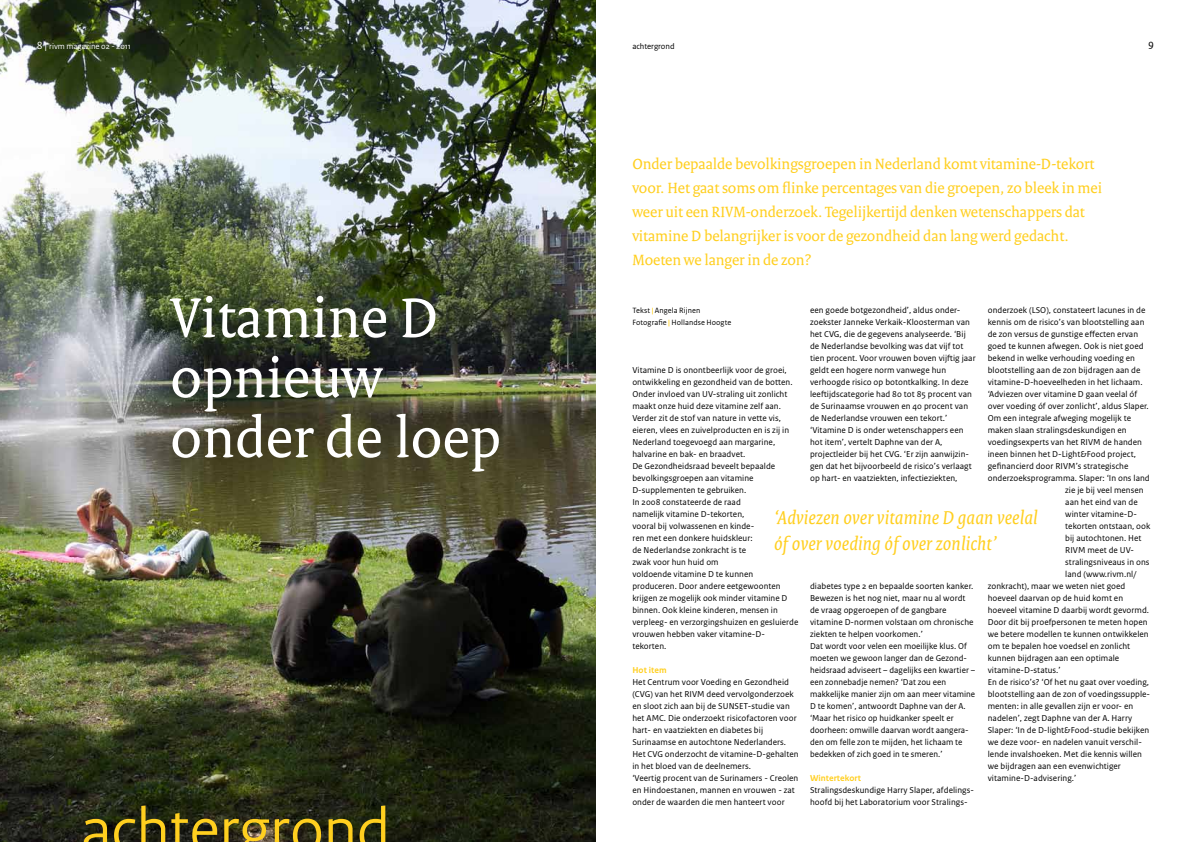
<style>
.page{position:relative;width:1191px;height:842px;background:#fff}
.page>*{position:absolute;margin:0;border:0;box-sizing:border-box;transform-origin:0 0}
.t1{font:65px "Rijksoverheid Sans Heading";color:#ffcf1f}
.t2{font:60px/60px "Rijksoverheid Serif";color:#fff}
.t3{font:italic 20px/26px "Rijksoverheid Serif";letter-spacing:.015em;color:#ffcf1f}
.t4{font:16px/24px "Rijksoverheid Serif";letter-spacing:-.005em;color:#ffcf1f}
.t5{font:11px "Rijksoverheid Sans Text";color:#000}
.t6{font:9px/12px "Rijksoverheid Sans Text";letter-spacing:.005em;color:#000}
.t7{font:700 9px "Rijksoverheid Sans Text";letter-spacing:.005em;color:#ffcf1f}
.t8{font:8.5px "Rijksoverheid Sans Text";letter-spacing:-.005em;color:#fff}
.t9{font:8.5px "Rijksoverheid Sans Text";letter-spacing:-.005em;color:#000}
.t10{font:8px/12px "Rijksoverheid Sans Text";letter-spacing:.01em;color:#000}
.s1{font-size:11px}
.s2{font-weight:700;color:#ffcf1f}
</style>
<div class="page">
<img style="left:0;top:0;width:595px;height:842px">
<p class="t8" style="left:37px;top:41px;width:96px"><span class="s1">8 |</span> rivm magazine 02 - 2011</p>
<p class="t9" style="left:632px;top:41px;width:44px">achtergrond</p>
<p class="t5" style="left:1148px;top:39px;width:7px">9</p>
<h2 class="t2" style="left:170px;top:287px;width:332px">Vitamine D opnieuw onder de loep</h2>
<h1 class="t1" style="left:81px;top:792px;width:310px">achtergrond</h1>
<p class="t4" style="left:632px;top:152px;width:471px">Onder bepaalde bevolkingsgroepen in Nederland komt vitamine-D-tekort voor. Het gaat soms om flinke percentages van die groepen, zo bleek in mei weer uit een RIVM-onderzoek. Tegelijkertijd denken wetenschappers dat vitamine D belangrijker is voor de gezondheid dan lang werd gedacht.<br>Moeten we langer in de zon?</p>
<p class="t10" style="left:632px;top:304px;width:100px">Tekst <span class="s2">|</span> Angela Rijnen<br>Fotografie <span class="s2">|</span> Hollandse Hoogte</p>
<p class="t6" style="left:810px;top:304px;width:167px">een goede botgezondheid’, aldus onder&shy;zoekster Janneke Verkaik-Kloosterman van het CVG, die de gegevens analyseerde. ‘Bij de Nederlandse bevolking was dat vijf tot tien procent. Voor vrouwen boven vijftig jaar geldt een hogere norm vanwege hun verhoogde risico op botontkalking. In deze leeftijdscategorie had 80 tot 85 procent van de Surinaamse vrouwen en 40 procent van de Nederlandse vrouwen een tekort.’ ‘Vitamine D is onder wetenschappers een hot item’, vertelt Daphne van der A, projectleider bij het CVG. ‘Er zijn aanwijzin&shy;gen dat het bijvoorbeeld de risico’s verlaagt op hart- en vaatziekten, infectieziekten,</p>
<p class="t6" style="left:987px;top:304px;width:159px">onderzoek (LSO), constateert lacunes in de</p>
<p class="t6" style="left:987px;top:316px;width:158px">kennis om de risico’s van blootstelling aan</p>
<p class="t6" style="left:987px;top:328px;width:152px">de zon versus de gunstige effecten ervan</p>
<p class="t6" style="left:987px;top:340px;width:157px">goed te kunnen afwegen. Ook is niet goed</p>
<p class="t6" style="left:987px;top:352px;width:149px">bekend in welke verhouding voeding en</p>
<p class="t6" style="left:987px;top:364px;width:154px">blootstelling aan de zon bijdragen aan de</p>
<p class="t6" style="left:987px;top:376px;width:156px">vitamine-D-hoeveelheden in het lichaam.</p>
<p class="t6" style="left:987px;top:388px;width:151px">‘Adviezen over vitamine D gaan veelal óf</p>
<p class="t6" style="left:987px;top:400px;width:162px">over voeding óf over zonlicht’, aldus Slaper.</p>
<p class="t6" style="left:987px;top:412px;width:145px">Om een integrale afweging mogelijk te</p>
<p class="t6" style="left:987px;top:424px;width:140px">maken slaan stralingsdeskundigen en</p>
<p class="t6" style="left:987px;top:436px;width:156px">voedingsexperts van het RIVM de handen</p>
<p class="t6" style="left:987px;top:448px;width:150px">ineen binnen het D-Light&amp;Food project,</p>
<p class="t6" style="left:987px;top:460px;width:142px">gefinancierd door RIVM’s strategische</p>
<p class="t6" style="left:987px;top:472px;width:163px">onderzoeksprogramma. Slaper: ‘In ons land</p>
<p class="t6" style="left:1065px;top:484px;width:80px">zie je bij veel mensen</p>
<p class="t6" style="left:1065px;top:496px;width:74px">aan het eind van de</p>
<p class="t6" style="left:1065px;top:508px;width:73px">winter vitamine-D-</p>
<p class="t6" style="left:1065px;top:520px;width:87px">tekorten ontstaan, ook</p>
<p class="t6" style="left:1065px;top:532px;width:78px">bij autochtonen. Het</p>
<p class="t6" style="left:1065px;top:544px;width:70px">RIVM meet de UV-</p>
<p class="t6" style="left:1065px;top:556px;width:86px">stralingsniveaus in ons</p>
<p class="t6" style="left:1065px;top:568px;width:72px">land (www.rivm.nl/</p>
<p class="t6" style="left:987px;top:580px;width:139px">zonkracht), maar we weten niet goed</p>
<p class="t6" style="left:987px;top:592px;width:137px">hoeveel daarvan op de huid komt en</p>
<p class="t6" style="left:987px;top:604px;width:163px">hoeveel vitamine D daarbij wordt gevormd.</p>
<p class="t6" style="left:987px;top:616px;width:161px">Door dit bij proefpersonen te meten hopen</p>
<p class="t6" style="left:987px;top:628px;width:162px">we betere modellen te kunnen ontwikkelen</p>
<p class="t6" style="left:987px;top:640px;width:144px">om te bepalen hoe voedsel en zonlicht</p>
<p class="t6" style="left:987px;top:652px;width:133px">kunnen bijdragen aan een optimale</p>
<p class="t6" style="left:987px;top:664px;width:74px">vitamine-D-status.’</p>
<p class="t6" style="left:987px;top:676px;width:163px">En de risico’s? ‘Of het nu gaat over voeding,</p>
<p class="t6" style="left:987px;top:688px;width:164px">blootstelling aan de zon of voedingssupple-</p>
<p class="t6" style="left:987px;top:700px;width:147px">menten: in alle gevallen zijn er voor- en</p>
<p class="t6" style="left:987px;top:712px;width:146px">nadelen’, zegt Daphne van der A. Harry</p>
<p class="t6" style="left:987px;top:724px;width:163px">Slaper: ‘In de D-light&amp;Food-studie bekijken</p>
<p class="t6" style="left:987px;top:736px;width:156px">we deze voor- en nadelen vanuit verschil-</p>
<p class="t6" style="left:987px;top:748px;width:156px">lende invalshoeken. Met die kennis willen</p>
<p class="t6" style="left:987px;top:760px;width:135px">we bijdragen aan een evenwichtiger</p>
<p class="t6" style="left:987px;top:772px;width:90px">vitamine-D-advisering.’</p>
<p class="t6" style="left:632px;top:364px;width:167px">Vitamine D is onontbeerlijk voor de groei, ontwikkeling en gezondheid van de botten.<br>Onder invloed van UV-straling uit zonlicht maakt onze huid deze vitamine zelf aan.<br>Verder zit de stof van nature in vette vis, eieren, vlees en zuivelproducten en is zij in Nederland toegevoegd aan margarine, halvarine en bak- en braadvet.<br>De Gezondheidsraad beveelt bepaalde bevolkingsgroepen aan vitamine D-supplementen te gebruiken.<br>In 2008 constateerde de raad<br>namelijk vitamine D-tekorten,<br>vooral bij volwassenen en kinde-<br>ren met een donkere huidskleur:<br>de Nederlandse zonkracht is te<br>zwak voor hun huid om<br>voldoende vitamine D te kunnen produceren. Door andere eetgewoonten krijgen ze mogelijk ook minder vitamine D binnen. Ook kleine kinderen, mensen in verpleeg- en verzorgingshuizen en gesluierde vrouwen hebben vaker vitamine-D&shy;tekorten.</p>
<p class="t7" style="left:632px;top:665px;width:36px">Hot item</p>
<p class="t6" style="left:632px;top:676px;width:168px">Het Centrum voor Voeding en Gezondheid (CVG) van het RIVM deed vervolgonderzoek en sloot zich aan bij de SUNSET-studie van het AMC. Die onderzoekt risicofactoren voor hart- en vaatziekten en diabetes bij Surinaamse en autochtone Nederlanders.<br>Het CVG onderzocht de vitamine-D-gehalten in het bloed van de deelnemers.<br>‘Veertig procent van de Surinamers - Creolen en Hindoestanen, mannen en vrouwen - zat onder de waarden die men hanteert voor</p>
<h3 class="t3" style="left:774px;top:504px;width:265px">‘Adviezen over vitamine D gaan veelal óf over voeding óf over zonlicht’</h3>
<p class="t6" style="left:810px;top:580px;width:167px">diabetes type 2 en bepaalde soorten kanker.<br>Bewezen is het nog niet, maar nu al wordt de vraag opgeroepen of de gangbare vitamine D-normen volstaan om chronische ziekten te helpen voorkomen.’<br>Dat wordt voor velen een moeilijke klus. Of moeten we gewoon langer dan de Gezond&shy;heidsraad adviseert – dagelijks een kwartier – een zonnebadje nemen? ‘Dat zou een makkelijke manier zijn om aan meer vitamine D te komen’, antwoordt Daphne van der A. ‘Maar het risico op huidkanker speelt er doorheen: omwille daarvan wordt aangera&shy;den om felle zon te mijden, het lichaam te bedekken of zich goed in te smeren.’</p>
<p class="t7" style="left:810px;top:773px;width:52px">Wintertekort</p>
<p class="t6" style="left:810px;top:784px;width:165px">Stralingsdeskundige Harry Slaper, afdelings&shy;hoofd bij het Laboratorium voor Stralings-</p>
</div>
